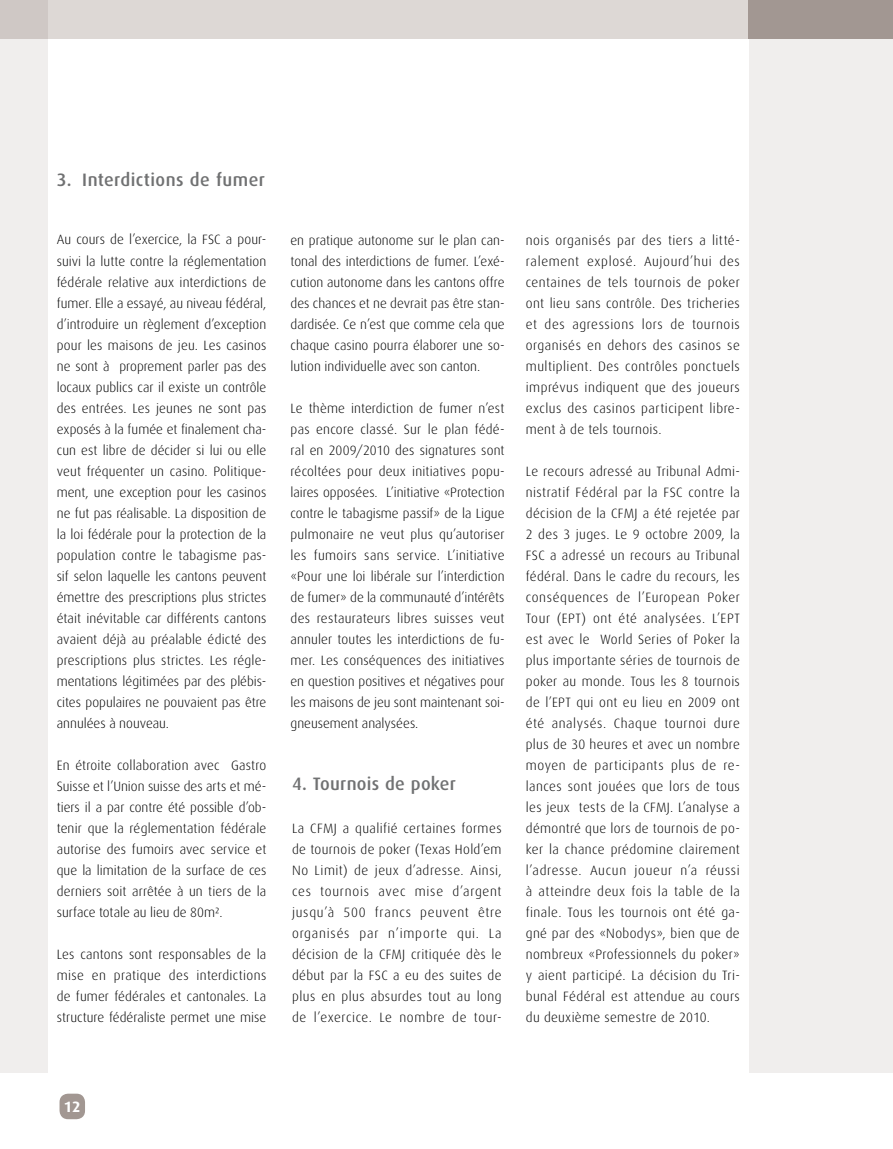
<style>
.page{position:relative;width:893px;height:1149px;background:#fff}
.page>*{position:absolute;margin:0;border:0;box-sizing:border-box;transform-origin:0 0}
.t1{font:500 18px "Dax";letter-spacing:.015em;color:#707172}
.t2{font:700 15px "Dax";color:#fff}
.t3{font:300 13.5px/21px "Dax";letter-spacing:.005em;color:#000;text-align:justify}
</style>
<div class="page">
<div style="left:60px;top:1093px;width:25px;height:25px;background:#a29792;border-radius:9px"></div>
<div style="left:0;top:0;width:893px;height:1071px;background:#f0eeed"></div>
<div style="left:48px;top:0;width:700px;height:1087px;background:#fff"></div>
<div style="left:0;top:0;width:335px;height:38px;background:#cfc8c5"></div>
<div style="left:48px;top:0;width:701px;height:38px;background:#ddd8d5"></div>
<div style="left:749px;top:0;width:144px;height:38px;background:#a29792"></div>
<h1 class="t1" style="left:57px;top:169px;width:210px">3. Interdictions de fumer</h1>
<p class="t3" style="left:57px;top:229px;width:211px">Au cours de l’exercice, la FSC a pour&shy;suivi la lutte contre la réglementation fédérale relative aux interdictions de fumer. Elle a essayé, au niveau fédéral, d’introduire un règlement d’exception pour les maisons de jeu. Les casinos ne sont à proprement parler pas des locaux publics car il existe un contrôle des entrées. Les jeunes ne sont pas exposés à la fumée et finalement cha&shy;cun est libre de décider si lui ou elle veut fréquenter un casino. Politique&shy;ment, une exception pour les casinos ne fut pas réalisable. La disposition de la loi fédérale pour la protection de la population contre le tabagisme pas&shy;sif selon laquelle les cantons peuvent émettre des prescriptions plus strictes était inévitable car différents cantons avaient déjà au préalable édicté des prescriptions plus strictes. Les régle&shy;mentations légitimées par des plébis&shy;cites populaires ne pouvaient pas être annulées à nouveau.</p>
<p class="t3" style="left:57px;top:754px;width:211px">En étroite collaboration avec Gastro Suisse et l’Union suisse des arts et mé&shy;tiers il a par contre été possible d’ob&shy;tenir que la réglementation fédérale autorise des fumoirs avec service et que la limitation de la surface de ces derniers soit arrêtée à un tiers de la surface totale au lieu de 80m².</p>
<p class="t3" style="left:57px;top:943px;width:211px">Les cantons sont responsables de la mise en pratique des interdictions de fumer fédérales et cantonales. La structure fédéraliste permet une mise</p>
<p class="t3" style="left:291px;top:230px;width:216px">en pratique autonome sur le plan can&shy;tonal des interdictions de fumer. L’exé&shy;cution autonome dans les cantons offre des chances et ne devrait pas être stan&shy;dardisée. Ce n’est que comme cela que chaque casino pourra élaborer une so&shy;lution individuelle avec son canton.</p>
<p class="t3" style="left:291px;top:398px;width:216px">Le thème interdiction de fumer n’est pas encore classé. Sur le plan fédé&shy;ral en 2009/2010 des signatures sont récoltées pour deux initiatives popu&shy;laires opposées. L’initiative «Protection contre le tabagisme passif» de la Ligue pulmonaire ne veut plus qu’autoriser les fumoirs sans service. L’initiative «Pour une loi libérale sur l’interdiction de fumer» de la communauté d’intérêts des restaurateurs libres suisses veut annuler toutes les interdictions de fu&shy;mer. Les conséquences des initiatives en question positives et négatives pour les maisons de jeu sont maintenant soi&shy;gneusement analysées.</p>
<h1 class="t1" style="left:292px;top:773px;width:165px">4. Tournois de poker</h1>
<p class="t3" style="left:292px;top:817px;width:211px">La CFMJ a qualifié certaines formes de tournois de poker (Texas Hold’em No Limit) de jeux d’adresse. Ainsi, ces tournois avec mise d’argent jusqu’à 500 francs peuvent être organisés par n’importe qui. La décision de la CFMJ critiquée dès le début par la FSC a eu des suites de plus en plus absurdes tout au long de l’exercice. Le nombre de tour-</p>
<p class="t3" style="left:526px;top:229px;width:216px">nois organisés par des tiers a litté&shy;ralement explosé. Aujourd’hui des centaines de tels tournois de poker ont lieu sans contrôle. Des tricheries et des agressions lors de tournois organisés en dehors des casinos se multiplient. Des contrôles ponctuels imprévus indiquent que des joueurs exclus des casinos participent libre&shy;ment à de tels tournois.</p>
<p class="t3" style="left:526px;top:460px;width:216px">Le recours adressé au Tribunal Admi&shy;nistratif Fédéral par la FSC contre la décision de la CFMJ a été rejetée par 2 des 3 juges. Le 9 octobre 2009, la FSC a adressé un recours au Tribunal fédéral. Dans le cadre du recours, les conséquences de l’European Poker Tour (EPT) ont été analysées. L’EPT est avec le World Series of Poker la plus importante séries de tournois de poker au monde. Tous les 8 tournois de l’EPT qui ont eu lieu en 2009 ont été analysés. Chaque tournoi dure plus de 30 heures et avec un nombre moyen de participants plus de re&shy;lances sont jouées que lors de tous les jeux tests de la CFMJ. L’analyse a démontré que lors de tournois de po&shy;ker la chance prédomine clairement l’adresse. Aucun joueur n’a réussi à atteindre deux fois la table de la finale. Tous les tournois ont été ga&shy;gné par des «Nobodys», bien que de nombreux «Professionnels du poker» y aient participé. La décision du Tri&shy;bunal Fédéral est attendue au cours du deuxième semestre de 2010.</p>
<p class="t2" style="left:64px;top:1098px;width:18px">12</p>
</div>
